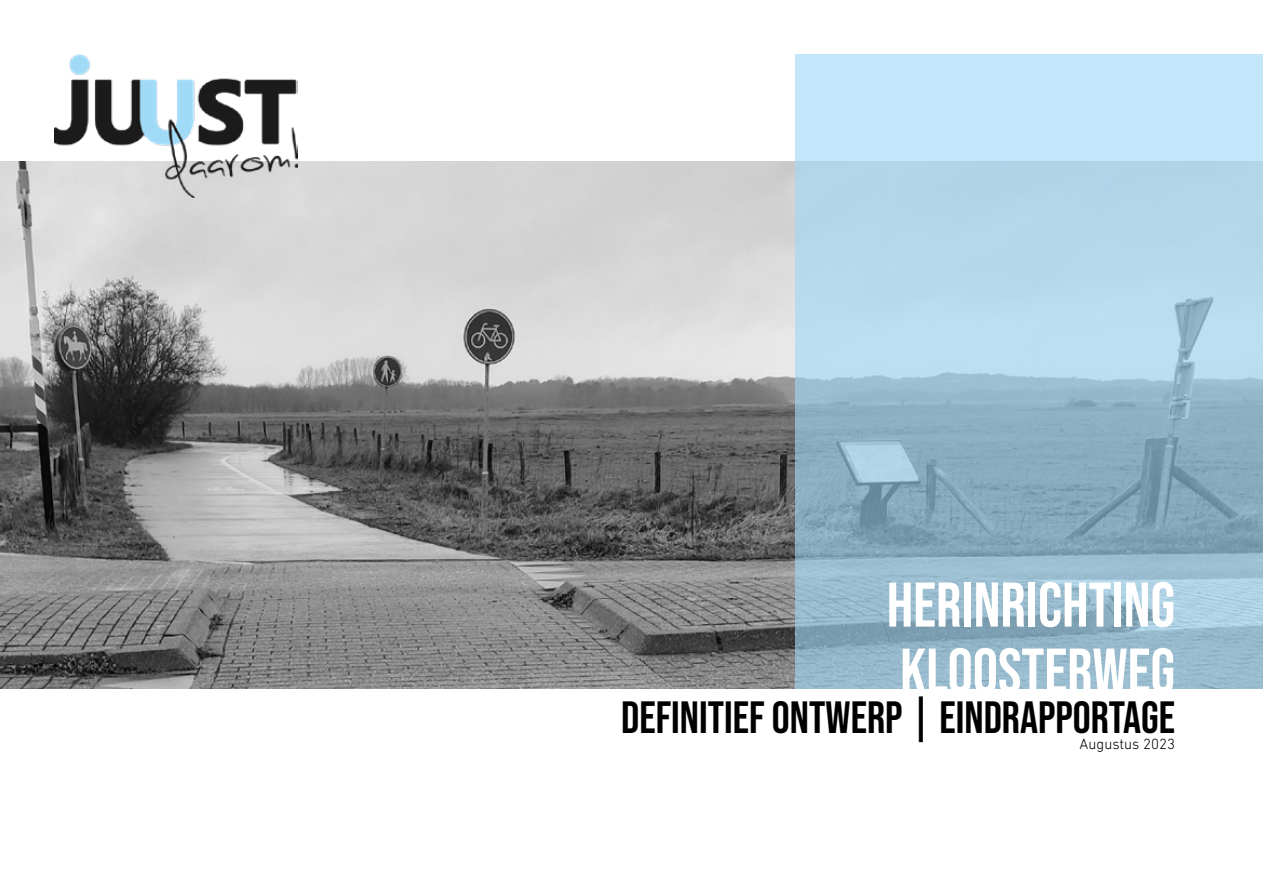
<style>
.page{position:relative;width:1263px;height:893px;background:#fff}
.page>*{position:absolute;margin:0;border:0;box-sizing:border-box;transform-origin:0 0}
.t1{font:63px/66px "Bebas Neue";color:#fff}
.t2{font:45px "Bebas Neue";color:#000}
.t3{font:300 15px "DIN Next LT Pro";color:#000}
</style>
<div class="page">
<img style="left:0;top:162px;width:795px;height:527px">
<svg style="left:795px;top:54px;width:468px;height:635px;background:#a5c7db"></svg>
<img style="left:54px;top:54px;width:244px;height:144px">
<h1 class="t1" style="left:887px;top:571px;width:290px">HERINRICHTING<br>KLOOSTERWEG</h1>
<p class="t2" style="left:621px;top:692px;width:555px">DEFINITIEF ONTWERP | EINDRAPPORTAGE</p>
<p class="t3" style="left:1079px;top:735px;width:97px">Augustus 2023</p>
</div>
